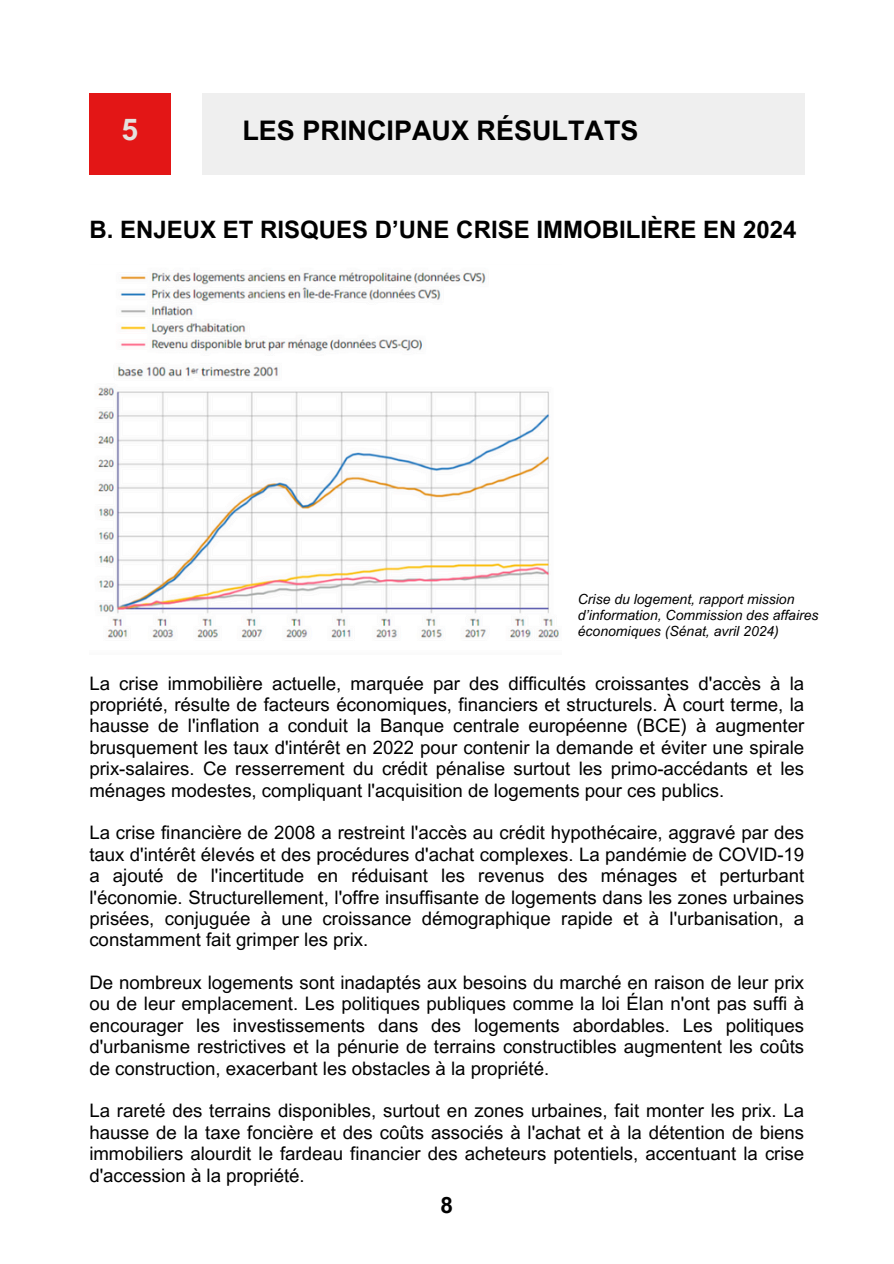
<style>
.page{position:relative;width:894px;height:1264px;background:#fff}
.page>*{position:absolute;margin:0;border:0;box-sizing:border-box;transform-origin:0 0}
.t1{font:700 30px "Arial MT Pro";color:#e4e2de}
.t2{font:700 27px "Arial MT Pro";color:#000}
.t3{font:700 24px "Arial MT Pro";color:#000}
.t4{font:700 22.5px "Arial MT Pro";color:#000}
.t5{font:18.6px/21.5px "Arial MT Pro";color:#000;text-align:justify}
.t6{font:italic 13.95px/15.8px "Arial MT Pro";color:#000}
</style>
<div class="page">
<img style="left:98px;top:272px;width:461px;height:366px">
<div style="left:89px;top:94px;width:81px;height:81px;background:#e31616"></div>
<div style="left:202px;top:94px;width:602px;height:81px;background:#efefef"></div>
<h1 class="t1" style="left:121px;top:118px;width:18px">5</h1>
<h2 class="t2" style="left:242px;top:120px;width:397px">LES PRINCIPAUX RÉSULTATS</h2>
<p class="t3" style="left:89px;top:220px;width:708px">B. ENJEUX ET RISQUES D’UNE CRISE IMMOBILIÈRE EN 2024</p>
<p class="t6" style="left:577px;top:593px;width:242px">Crise du logement, rapport mission d’information, Commission des affaires économiques (Sénat, avril 2024)</p>
<p class="t5" style="left:89px;top:674px;width:716px">La crise immobilière actuelle, marquée par des difficultés croissantes d'accès à la propriété, résulte de facteurs économiques, financiers et structurels. À court terme, la hausse de l'inflation a conduit la Banque centrale européenne (BCE) à augmenter brusquement les taux d'intérêt en 2022 pour contenir la demande et éviter une spirale prix-salaires. Ce resserrement du crédit pénalise surtout les primo-accédants et les ménages modestes, compliquant l'acquisition de logements pour ces publics.</p>
<p class="t5" style="left:89px;top:824px;width:716px">La crise financière de 2008 a restreint l'accès au crédit hypothécaire, aggravé par des taux d'intérêt élevés et des procédures d'achat complexes. La pandémie de COVID-19 a ajouté de l'incertitude en réduisant les revenus des ménages et perturbant l'économie. Structurellement, l'offre insuffisante de logements dans les zones urbaines prisées, conjuguée à une croissance démographique rapide et à l'urbanisation, a constamment fait grimper les prix.</p>
<p class="t5" style="left:89px;top:974px;width:716px">De nombreux logements sont inadaptés aux besoins du marché en raison de leur prix ou de leur emplacement. Les politiques publiques comme la loi Élan n'ont pas suffi à encourager les investissements dans des logements abordables. Les politiques d'urbanisme restrictives et la pénurie de terrains constructibles augmentent les coûts de construction, exacerbant les obstacles à la propriété.</p>
<p class="t5" style="left:89px;top:1102px;width:716px">La rareté des terrains disponibles, surtout en zones urbaines, fait monter les prix. La hausse de la taxe foncière et des coûts associés à l'achat et à la détention de biens immobiliers alourdit le fardeau financier des acheteurs potentiels, accentuant la crise d'accession à la propriété.</p>
<p class="t4" style="left:440px;top:1196px;width:14px">8</p>
</div>
